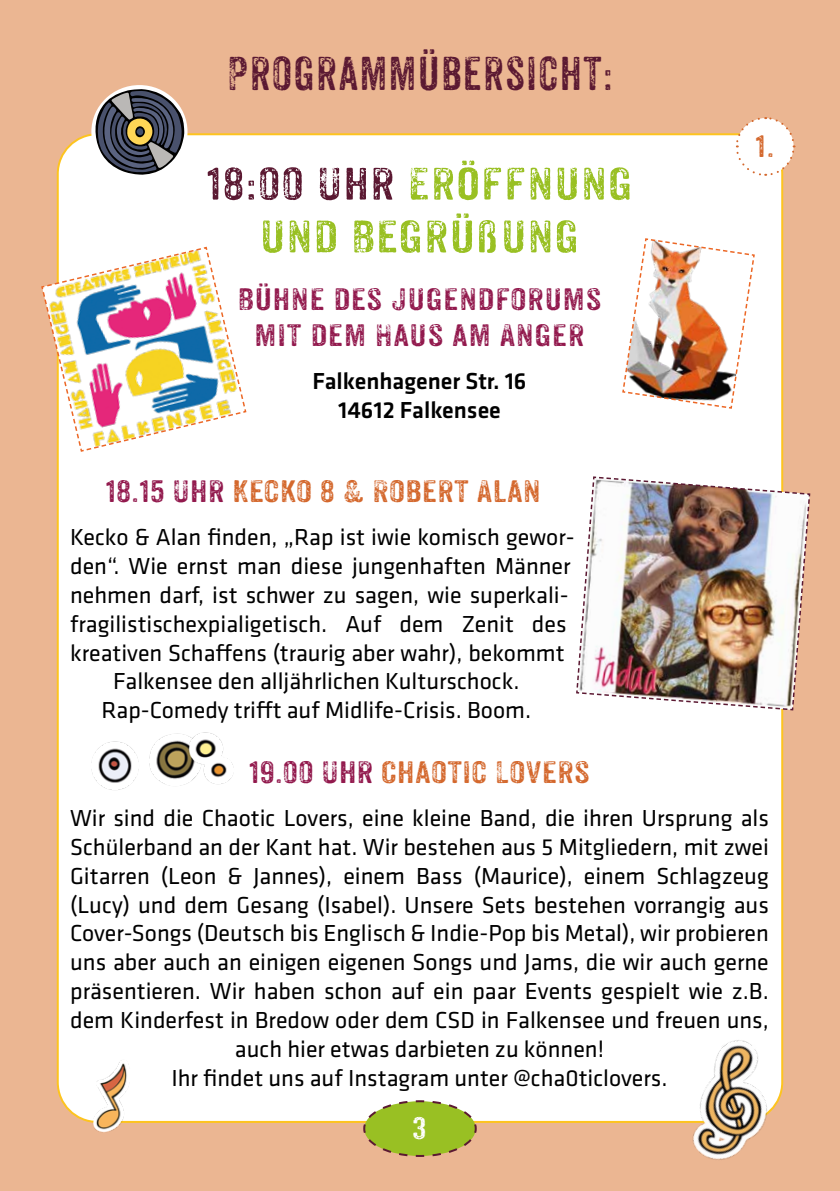
<style>
.page{position:relative;width:840px;height:1191px;background:#fff}
.page>*{position:absolute;margin:0;border:0;box-sizing:border-box;transform-origin:0 0}
.t1{font:46px "Anodyne";letter-spacing:.025em;color:#5b1932}
.t2{font:44px/52.8px "Anodyne";letter-spacing:.025em;color:#99c023;text-align:center;scale:1.2 1}
.t3{font:30px "Anodyne";letter-spacing:.01em;color:#d4682d;scale:1.2 1}
.t4{font:30px/36px "Anodyne";letter-spacing:.025em;color:#92194d;text-align:center;scale:1.2 1}
.t5{font:30px "Anodyne";color:#fff;scale:1.2 1}
.t6{font:24px/28.8px "Klavika";color:#000;text-align:center}
.t7{font:500 24px/28.8px "Klavika";color:#000;text-align:center}
.s1{color:#5b1932}
.s2{color:#92194d}
</style>
<div class="page">
<div style="left:0;top:0;width:839px;height:1191px;background:#ebb692"></div>
<div style="left:58px;top:134px;width:723px;height:988px;background:#fff;border-radius:40px"></div>
<img style="left:93px;top:1060px;width:37px;height:73px">
<img style="left:622px;top:238px;width:133px;height:171px">
<img style="left:576px;top:475px;width:234px;height:236px">
<svg style="left:362px;top:1100px;width:115px;height:57px"></svg>
<svg style="left:41px;top:246px;width:206px;height:207px"></svg>
<svg style="left:734px;top:117px;width:61px;height:60px"></svg>
<img style="left:655px;top:1029px;width:129px;height:131px">
<img style="left:91px;top:741px;width:48px;height:49px">
<img style="left:149px;top:733px;width:35px;height:53px">
<img style="left:184px;top:732px;width:50px;height:53px">
<div style="left:91px;top:85px;width:96px;height:93px;background:#fff;border-radius:50%"></div>
<svg style="left:93px;top:89px;width:91px;height:86px"></svg>
<h1 class="t1" style="left:227px;top:46px;width:387px">PROGRAMMÜBERSICHT:</h1>
<h2 class="t2" style="left:206px;top:157px;width:356px"><span class="s1">18:00 UHR</span> ERÖFFNUNG<br>UND BEGRÜßUNG</h2>
<p class="t4" style="left:237px;top:281px;width:304px">BÜHNE DES JUGENDFORUMS<br>MIT DEM HAUS AM ANGER</p>
<p class="t7" style="left:312px;top:366px;width:215px">Falkenhagener Str. 16<br>14612 Falkensee</p>
<p class="t3" style="left:755px;top:128px;width:17px">1.</p>
<p class="t3" style="left:106px;top:473px;width:364px"><span class="s2">18.15 UHR</span> KECKO 8 &amp; ROBERT ALAN</p>
<p class="t6" style="left:70px;top:522px;width:505px">Kecko &amp; Alan finden, „Rap ist iwie komisch gewor&shy;den“. Wie ernst man diese jungenhaften Männer nehmen darf, ist schwer zu sagen, wie superkali&shy;fragilistischexpialigetisch. Auf dem Zenit des kreativen Schaffens (traurig aber wahr), bekommt Falkensee den alljährlichen Kulturschock.<br>Rap-Comedy trifft auf Midlife-Crisis. Boom.</p>
<p class="t3" style="left:249px;top:754px;width:285px"><span class="s2">19.00 UHR</span> CHAOTIC LOVERS</p>
<p class="t6" style="left:70px;top:803px;width:700px">Wir sind die Chaotic Lovers, eine kleine Band, die ihren Ursprung als Schülerband an der Kant hat. Wir bestehen aus 5 Mitgliedern, mit zwei Gitarren (Leon &amp; Jannes), einem Bass (Maurice), einem Schlagzeug (Lucy) und dem Gesang (Isabel). Unsere Sets bestehen vorrangig aus Cover-Songs (Deutsch bis Englisch &amp; Indie-Pop bis Metal), wir probieren uns aber auch an einigen eigenen Songs und Jams, die wir auch gerne präsentieren. Wir haben schon auf ein paar Events gespielt wie z.B. dem Kinderfest in Bredow oder dem CSD in Falkensee und freuen uns, auch hier etwas darbieten zu können!<br>Ihr findet uns auf Instagram unter @cha0ticlovers.</p>
<p class="t5" style="left:412px;top:1110px;width:13px">3</p>
</div>
